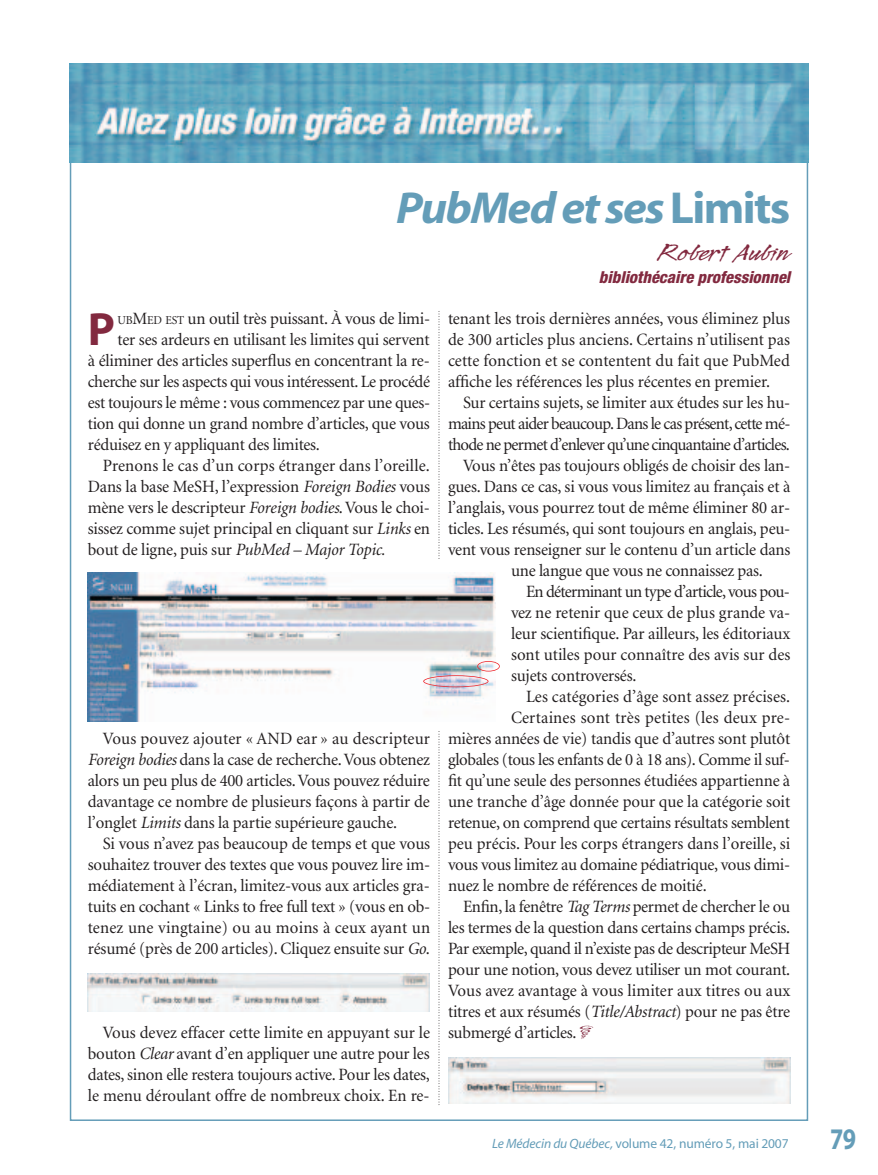
<style>
.page{position:relative;width:878px;height:1175px;background:#fff}
.page>*{position:absolute;margin:0;border:0;box-sizing:border-box;transform-origin:0 0}
.t1{font:700 46.8px "Myriad";color:#82293f}
.t2{font:italic 700 45px "Myriad";letter-spacing:-.035em;color:#649db8;scale:1.05 1}
.t3{font:700 30px "Myriad";color:#649db8;scale:.8 1}
.t4{font:27px "Legault Std";color:#82293f;scale:1.2 1}
.t5{font:17.25px/21px "Minion";letter-spacing:-.015em;color:#231f20;text-align:justify}
.t6{font:17.25px "Minion";letter-spacing:.005em;color:#231f20}
.t7{font:17.25px "Minion";letter-spacing:-.045em;color:#231f20}
.t8{font:17.25px "Minion";letter-spacing:-.04em;color:#231f20}
.t9{font:17.25px "Minion";letter-spacing:.01em;color:#231f20}
.t10{font:italic 800 condensed 16.5px "Helvetica Neue";color:#82293f}
.t11{font:13.5px "Myriad";letter-spacing:-.01em;color:#649db8}
.s1{font-style:normal}
.s2{font-size:12.15px}
.s3{font-style:italic}
</style>
<div class="page">
<svg style="left:438px;top:311px;width:1px;height:248px"></svg>
<svg style="left:438px;top:731px;width:1px;height:374px"></svg>
<img style="left:88px;top:572px;width:408px;height:149px">
<img style="left:88px;top:973px;width:342px;height:39px">
<div style="left:448px;top:1054px;width:342px;height:52px;background:linear-gradient(to right,#fff,#fff)"></div>
<img style="left:448px;top:1057px;width:342px;height:46px">
<img style="left:70px;top:63px;width:738px;height:99px">
<div style="left:477px;top:661px;width:23px;height:10px;border:2px solid #ee262c;border-radius:50%"></div>
<div style="left:423px;top:675px;width:65px;height:12px;border:2px solid #ee262c;border-radius:50%"></div>
<h2 class="t2" style="left:396px;top:191px;width:377px">PubMed et ses <span class="s1">Limits</span></h2>
<h3 class="t4" style="left:658px;top:235px;width:111px">Robert Aubin</h3>
<p class="t10" style="left:599px;top:271px;width:193px">bibliothécaire professionnel</p>
<h1 class="t1" style="left:88px;top:312px;width:29px">P</h1>
<p class="t5" style="left:118px;top:309px;width:314px"><span class="s2">UB</span>M<span class="s2">ED EST</span> un outil très puissant. À vous de limi-</p>
<p class="t5" style="left:118px;top:330px;width:313px">ter ses ardeurs en utilisant les limites qui servent</p>
<p class="t5" style="left:88px;top:351px;width:343px">à éliminer des articles superflus en concentrant la re-</p>
<p class="t5" style="left:88px;top:372px;width:344px">cherche sur les aspects qui vous intéressent. Le procédé</p>
<p class="t5" style="left:88px;top:393px;width:344px">est toujours le même : vous commencez par une ques-</p>
<p class="t5" style="left:88px;top:414px;width:343px">tion qui donne un grand nombre d’articles, que vous</p>
<p class="t5" style="left:88px;top:435px;width:234px">réduisez en y appliquant des limites.</p>
<p class="t6" style="left:103px;top:459px;width:328px">Prenons le cas d’un corps étranger dans l’oreille.</p>
<p class="t5" style="left:88px;top:477px;width:343px">Dans la base MeSH, l’expression <span class="s3">Foreign Bodies</span> vous</p>
<p class="t5" style="left:88px;top:498px;width:344px">mène vers le descripteur <span class="s3">Foreign bodies</span>.Vous le choi-</p>
<p class="t5" style="left:88px;top:519px;width:344px">sissez comme sujet principal en cliquant sur <span class="s3">Links</span> en</p>
<p class="t5" style="left:88px;top:540px;width:299px">bout de ligne, puis sur <span class="s3">PubMed – Major Topic.</span></p>
<p class="t5" style="left:88px;top:729px;width:344px;text-indent:15px">Vous pouvez ajouter « AND ear » au descripteur <span class="s3">Foreign bodies</span> dans la case de recherche. Vous obtenez alors un peu plus de 400 articles. Vous pouvez réduire davantage ce nombre de plusieurs façons à partir de l’onglet <span class="s3">Limits</span> dans la partie supérieure gauche.</p>
<p class="t5" style="left:88px;top:834px;width:344px;text-indent:15px">Si vous n’avez pas beaucoup de temps et que vous souhaitez trouver des textes que vous pouvez lire im&shy;médiatement à l’écran, limitez-vous aux articles gra&shy;tuits en cochant « Links to free full text » (vous en ob&shy;tenez une vingtaine) ou au moins à ceux ayant un résumé (près de 200 articles). Cliquez ensuite sur <span class="s3">Go</span>.</p>
<p class="t5" style="left:88px;top:1023px;width:344px;text-indent:15px">Vous devez effacer cette limite en appuyant sur le bouton <span class="s3">Clear</span> avant d’en appliquer une autre pour les dates, sinon elle restera toujours active. Pour les dates, le menu déroulant offre de nombreux choix. En re-</p>
<p class="t5" style="left:448px;top:309px;width:344px">tenant les trois dernières années, vous éliminez plus de 300 articles plus anciens. Certains n’utilisent pas cette fonction et se contentent du fait que PubMed affiche les références les plus récentes en premier.</p>
<p class="t5" style="left:463px;top:393px;width:329px">Sur certains sujets, se limiter aux études sur les hu-</p>
<p class="t7" style="left:448px;top:417px;width:344px">mains peut aider beaucoup.Dans le cas présent,cette mé-</p>
<p class="t7" style="left:448px;top:438px;width:343px">thode ne permet d’enlever qu’une cinquantaine d’articles.</p>
<p class="t5" style="left:463px;top:456px;width:329px">Vous n’êtes pas toujours obligés de choisir des lan-</p>
<p class="t5" style="left:448px;top:477px;width:344px">gues. Dans ce cas, si vous vous limitez au français et à</p>
<p class="t5" style="left:448px;top:498px;width:343px">l’anglais, vous pourrez tout de même éliminer 80 ar-</p>
<p class="t5" style="left:448px;top:519px;width:344px">ticles. Les résumés, qui sont toujours en anglais, peu-</p>
<p class="t5" style="left:448px;top:540px;width:344px">vent vous renseigner sur le contenu d’un article dans</p>
<p class="t5" style="left:511px;top:561px;width:253px">une langue que vous ne connaissez pas.</p>
<p class="t8" style="left:526px;top:585px;width:265px">En déterminant un type d’article, vous pou-</p>
<p class="t5" style="left:511px;top:603px;width:281px">vez ne retenir que ceux de plus grande va-</p>
<p class="t5" style="left:511px;top:624px;width:281px">leur scientifique. Par ailleurs, les éditoriaux</p>
<p class="t5" style="left:511px;top:645px;width:281px">sont utiles pour connaître des avis sur des</p>
<p class="t5" style="left:511px;top:666px;width:127px">sujets controversés.</p>
<p class="t6" style="left:526px;top:690px;width:266px">Les catégories d’âge sont assez précises.</p>
<p class="t9" style="left:511px;top:711px;width:281px">Certaines sont très petites (les deux pre-</p>
<p class="t5" style="left:448px;top:729px;width:344px">mières années de vie) tandis que d’autres sont plutôt</p>
<p class="t5" style="left:448px;top:750px;width:343px">globales (tous les enfants de 0 à 18 ans). Comme il suf-</p>
<p class="t5" style="left:448px;top:771px;width:344px">fit qu’une seule des personnes étudiées appartienne à</p>
<p class="t5" style="left:448px;top:792px;width:344px">une tranche d’âge donnée pour que la catégorie soit</p>
<p class="t5" style="left:448px;top:813px;width:343px">retenue, on comprend que certains résultats semblent</p>
<p class="t5" style="left:448px;top:834px;width:344px">peu précis. Pour les corps étrangers dans l’oreille, si</p>
<p class="t5" style="left:448px;top:855px;width:343px">vous vous limitez au domaine pédiatrique, vous dimi-</p>
<p class="t5" style="left:448px;top:876px;width:260px">nuez le nombre de références de moitié.</p>
<p class="t5" style="left:463px;top:897px;width:328px">Enfin, la fenêtre <span class="s3">Tag Terms</span> permet de chercher le ou</p>
<p class="t5" style="left:448px;top:918px;width:344px">les termes de la question dans certains champs précis.</p>
<p class="t5" style="left:448px;top:939px;width:344px">Par exemple, quand il n’existe pas de descripteur MeSH</p>
<p class="t5" style="left:448px;top:960px;width:344px">pour une notion, vous devez utiliser un mot courant.</p>
<p class="t6" style="left:448px;top:984px;width:344px">Vous avez avantage à vous limiter aux titres ou aux</p>
<p class="t5" style="left:448px;top:1002px;width:344px">titres et aux résumés (<span class="s3">Title/Abstract</span>) pour ne pas être</p>
<p class="t5" style="left:448px;top:1023px;width:130px">submergé d’articles.</p>
<p class="t11" style="left:492px;top:1138px;width:298px"><span class="s3">Le Médecin du Québec,</span> volume 42, numéro 5, mai 2007</p>
<h3 class="t3" style="left:830px;top:1127px;width:34px">79</h3>
</div>
